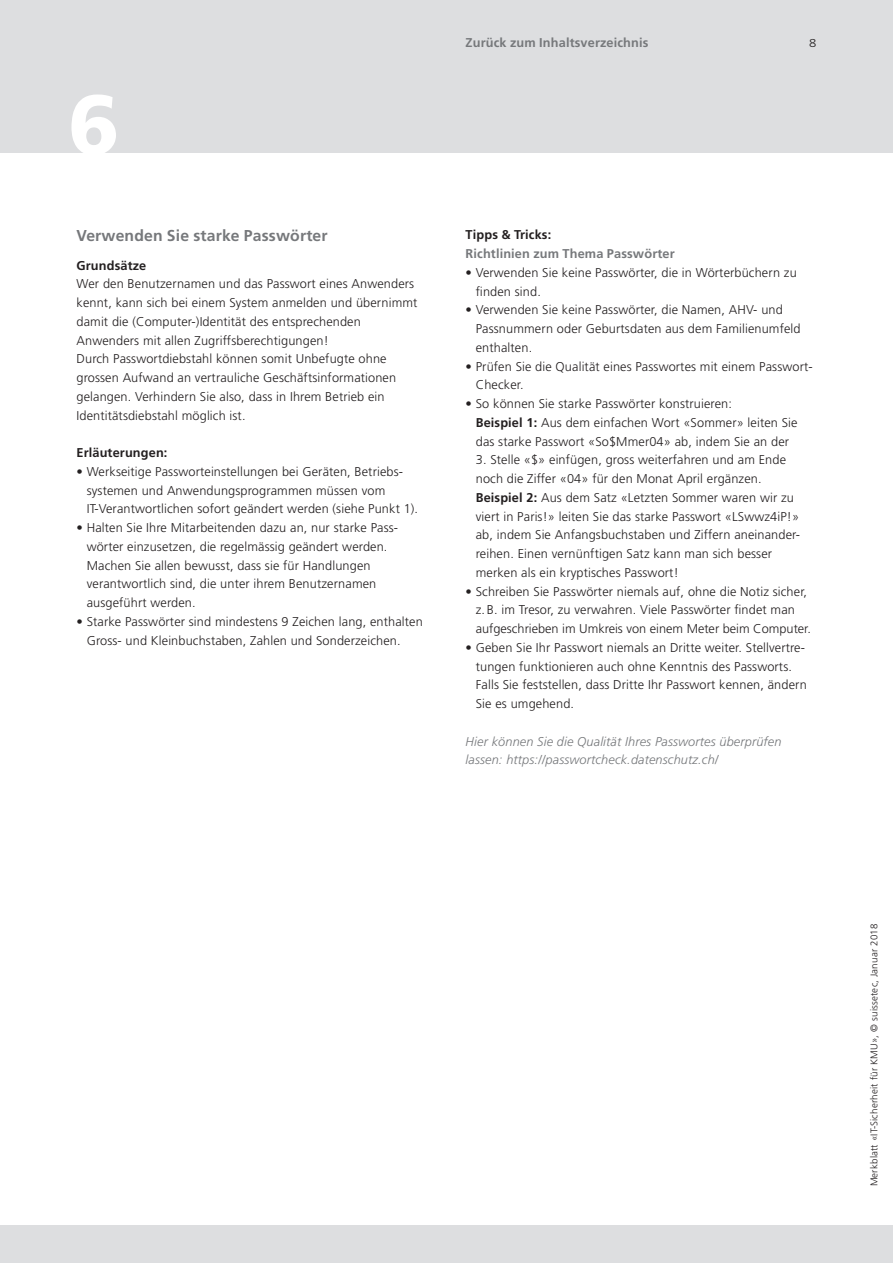
<style>
.page{position:relative;width:893px;height:1263px;background:#dddee0}
.page>*{position:absolute;margin:0;border:0;box-sizing:border-box;transform-origin:0 0}
.t1{font:900 84px "Frutiger LT Com";color:#fff}
.t2{font:700 15.75px "Frutiger LT Std";letter-spacing:.01em;color:#76787b}
.t3{font:300 12.75px/18.8px "Frutiger LT Std";letter-spacing:.01em;color:#231f20}
.t4{font:italic 300 12.75px/18.8px "Frutiger LT Std";letter-spacing:.01em;color:#76787b}
.t5{font:700 12.75px "Frutiger LT Std";letter-spacing:.01em;color:#76787b}
.t6{font:700 12.75px "Frutiger LT Std";letter-spacing:.01em;color:#231f20}
.t7{font:300 11.55px "Frutiger LT Std";color:#231f20;scale:1.14 1}
.t8{font:300 9.75px "Frutiger LT Std";letter-spacing:.02em;color:#231f20}
.s1{font-weight:700}
</style>
<div class="page">
<div style="left:0;top:153px;width:893px;height:1072px;background:#fff"></div>
<h1 class="t1" style="left:68px;top:74px;width:53px">6</h1>
<p class="t2" style="left:77px;top:227px;width:253px">Verwenden Sie starke Passwörter</p>
<p class="t6" style="left:77px;top:258px;width:71px">Grundsätze</p>
<p class="t3" style="left:77px;top:275px;width:342px">Wer den Benutzernamen und das Passwort eines Anwenders kennt, kann sich bei einem System anmelden und übernimmt damit die (Computer-)Identität des entsprechenden Anwenders mit allen Zugriffsberechtigungen!<br>Durch Passwortdiebstahl können somit Unbefugte ohne grossen Aufwand an vertrauliche Geschäftsinformationen gelangen. Verhindern Sie also, dass in Ihrem Betrieb ein Identitätsdiebstahl möglich ist.</p>
<p class="t6" style="left:77px;top:445px;width:92px">Erläuterungen:</p>
<p class="t3" style="left:87px;top:462px;width:333px;text-indent:-10px">• Werkseitige Passworteinstellungen bei Geräten, Betriebs&shy;systemen und Anwendungsprogrammen müssen vom<br>IT-Verantwortlichen sofort geändert werden (siehe Punkt 1).</p>
<p class="t3" style="left:87px;top:519px;width:312px;text-indent:-10px">• Halten Sie Ihre Mitarbeitenden dazu an, nur starke Pass&shy;wörter einzusetzen, die regelmässig geändert werden.<br>Machen Sie allen bewusst, dass sie für Handlungen verantwortlich sind, die unter ihrem Benutzernamen ausgeführt werden.</p>
<p class="t3" style="left:87px;top:612px;width:338px;text-indent:-10px">• Starke Passwörter sind mindestens 9 Zeichen lang, enthalten<br>Gross- und Kleinbuchstaben, Zahlen und Sonderzeichen.</p>
<p class="t5" style="left:466px;top:35px;width:184px">Zurück zum Inhaltsverzeichnis</p>
<p class="t7" style="left:809px;top:36px;width:8px">8</p>
<p class="t6" style="left:466px;top:227px;width:87px">Tipps &amp; Tricks:</p>
<p class="t5" style="left:466px;top:246px;width:211px">Richtlinien zum Thema Passwörter</p>
<p class="t3" style="left:476px;top:263px;width:323px;text-indent:-10px">• Verwenden Sie keine Passwörter, die in Wörterbüchern zu finden sind.</p>
<p class="t3" style="left:476px;top:301px;width:326px;text-indent:-10px">• Verwenden Sie keine Passwörter, die Namen, AHV- und<br>Passnummern oder Geburtsdaten aus dem Familienumfeld enthalten.</p>
<p class="t3" style="left:476px;top:357px;width:338px;text-indent:-10px">• Prüfen Sie die Qualität eines Passwortes mit einem Passwort-<br>Checker.</p>
<p class="t3" style="left:476px;top:394px;width:323px;text-indent:-10px">• So können Sie starke Passwörter konstruieren:<br><span class="s1">Beispiel 1:</span> Aus dem einfachen Wort «Sommer» leiten Sie das starke Passwort «So$Mmer04» ab, indem Sie an der</p>
<p class="t3" style="left:476px;top:451px;width:325px">3. Stelle «$» einfügen, gross weiterfahren und am Ende noch die Ziffer «04» für den Monat April ergänzen.<br><span class="s1">Beispiel 2:</span> Aus dem Satz «Letzten Sommer waren wir zu viert in Paris!» leiten Sie das starke Passwort «LSwwz4iP!» ab, indem Sie Anfangsbuchstaben und Ziffern aneinander&shy;reihen. Einen vernünftigen Satz kann man sich besser merken als ein kryptisches Passwort!</p>
<p class="t3" style="left:476px;top:582px;width:337px;text-indent:-10px">• Schreiben Sie Passwörter niemals auf, ohne die Notiz sicher, z. B. im Tresor, zu verwahren. Viele Passwörter findet man aufgeschrieben im Umkreis von einem Meter beim Computer.</p>
<p class="t3" style="left:476px;top:638px;width:333px;text-indent:-10px">• Geben Sie Ihr Passwort niemals an Dritte weiter. Stellvertre&shy;tungen funktionieren auch ohne Kenntnis des Passworts.<br>Falls Sie feststellen, dass Dritte Ihr Passwort kennen, ändern Sie es umgehend.</p>
<p class="t4" style="left:466px;top:732px;width:317px">Hier können Sie die Qualität Ihres Passwortes überprüfen lassen: https://passwortcheck.datenschutz.ch/</p>
<p class="t8" style="left:869px;top:1186px;width:264px;rotate:-90deg">Merkblatt «IT-Sicherheit für KMU», © suissetec, Januar 2018</p>
</div>
